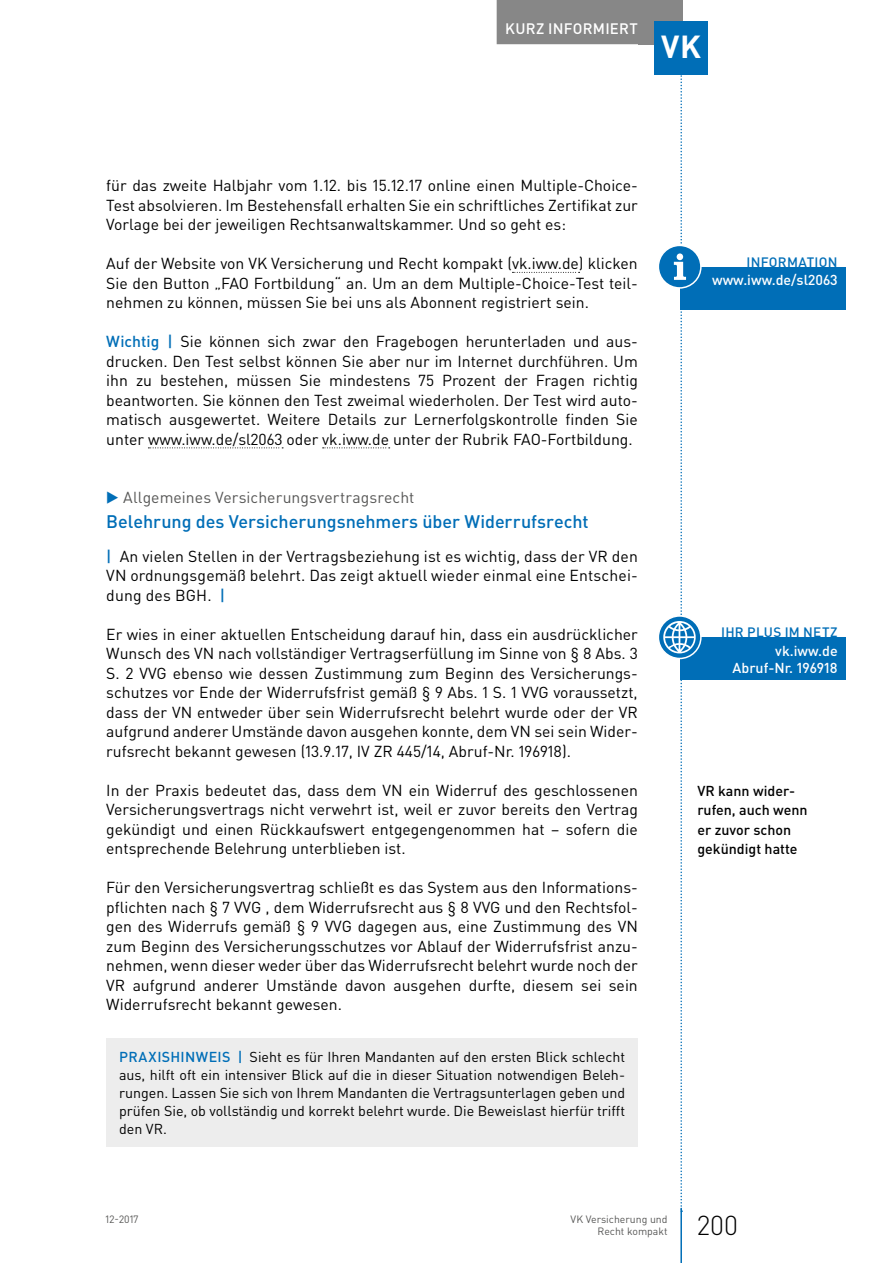
<style>
.page{position:relative;width:893px;height:1263px;background:#fff}
.page>*{position:absolute;margin:0;border:0;box-sizing:border-box;transform-origin:0 0}
.t1{font:700 31.5px "DIN Pro";color:#fff}
.t2{font:300 27px "DIN Pro";color:#000}
.t3{font:500 18px "DIN Pro";letter-spacing:-.005em;color:#006eb7}
.t4{font:15.75px/19.5px "DIN Pro";color:#000;text-align:justify}
.t5{font:15.75px "DIN Pro";letter-spacing:.005em;color:#575756}
.t6{font:500 15px "DIN Pro";letter-spacing:.015em;color:#fff}
.t7{font:14.25px/18px "DIN Pro";color:#000;text-align:justify}
.t8{font:500 14.25px/19.5px "DIN Pro";color:#000}
.t9{font:500 14.25px/17.2px "DIN Pro";color:#fff;text-align:right}
.t10{font:500 13.5px "DIN Pro";letter-spacing:.015em;color:#006eb7}
.t11{font:10.5px/12.8px "DIN Pro";color:#575756;text-align:right}
.s1{font-weight:500;color:#006eb7}
.s2{color:#006eb7}
</style>
<div class="page">
<div style="left:638px;top:0;width:44px;height:44px;background:#878787"></div>
<hr style="left:680px;top:1208px;width:2px;height:55px;background:#006eb7">
<div style="left:497px;top:0;width:149px;height:44px;background:#878787"></div>
<div style="left:655px;top:21px;width:53px;height:53px;background:#006eb7"></div>
<svg style="left:512px;top:272px;width:68px;height:1px"></svg>
<svg style="left:148px;top:447px;width:135px;height:1px"></svg>
<svg style="left:323px;top:447px;width:67px;height:1px"></svg>
<div style="left:680px;top:267px;width:166px;height:43px;background:#006eb7"></div>
<svg style="left:658px;top:245px;width:43px;height:43px"></svg>
<div style="left:658px;top:245px;width:44px;height:44px;border:2px solid #fff;border-radius:50%"></div>
<div style="left:106px;top:1038px;width:532px;height:109px;background:#ededed"></div>
<div style="left:680px;top:637px;width:166px;height:43px;background:#006eb7"></div>
<svg style="left:658px;top:616px;width:43px;height:42px"></svg>
<div style="left:658px;top:615px;width:44px;height:44px;border:2px solid #fff;border-radius:50%"></div>
<svg style="left:663px;top:0;width:33px;height:1212px"></svg>
<p class="t6" style="left:505px;top:18px;width:134px">Kurz informiert</p>
<h1 class="t1" style="left:661px;top:26px;width:42px">VK</h1>
<p class="t4" style="left:106px;top:175px;width:533px">für das zweite Halbjahr vom 1.12. bis 15.12.17 online einen Multiple-Choice-Test absolvieren. Im Bestehensfall erhalten Sie ein schriftliches Zertifikat zur Vorlage bei der jeweiligen Rechtsanwaltskammer. Und so geht es:</p>
<p class="t4" style="left:106px;top:253px;width:533px">Auf der Website von VK Versicherung und Recht kompakt (vk.iww.de) klicken Sie den Button „FAO Fortbildung“ an. Um an dem Multiple-Choice-Test teil&shy;nehmen zu können, müssen Sie bei uns als Abonnent registriert sein.</p>
<p class="t4" style="left:106px;top:331px;width:533px;text-align:left"><span class="s1">Wichtig |</span> Sie können sich zwar den Fragebogen herunterladen und aus&shy;drucken. Den Test selbst können Sie aber nur im Internet durchführen. Um ihn zu bestehen, müssen Sie mindestens 75 Prozent der Fragen richtig beantworten. Sie können den Test zweimal wiederholen. Der Test wird auto&shy;matisch ausgewertet. Weitere Details zur Lernerfolgskontrolle finden Sie unter www.iww.de/sl2063 oder vk.iww.de unter der Rubrik FAO-Fortbildung.</p>
<p class="t5" style="left:106px;top:487px;width:310px"><span class="s2">▶</span> Allgemeines Versicherungsvertragsrecht</p>
<p class="t3" style="left:106px;top:509px;width:484px">Belehrung des Versicherungsnehmers über Widerrufsrecht</p>
<p class="t4" style="left:106px;top:546px;width:533px"><span class="s1">|</span> An vielen Stellen in der Vertragsbeziehung ist es wichtig, dass der VR den VN ordnungsgemäß belehrt. Das zeigt aktuell wieder einmal eine Entschei&shy;dung des BGH. <span class="s1">|</span></p>
<p class="t4" style="left:106px;top:624px;width:533px">Er wies in einer aktuellen Entscheidung darauf hin, dass ein ausdrücklicher Wunsch des VN nach vollständiger Vertragserfüllung im Sinne von § 8 Abs. 3<br>S. 2 VVG ebenso wie dessen Zustimmung zum Beginn des Versicherungs&shy;schutzes vor Ende der Widerrufsfrist gemäß § 9 Abs. 1 S. 1 VVG voraussetzt, dass der VN entweder über sein Widerrufsrecht belehrt wurde oder der VR aufgrund anderer Umstände davon ausgehen konnte, dem VN sei sein Wider&shy;rufsrecht bekannt gewesen (13.9.17, IV ZR 445/14, Abruf-Nr. 196918).</p>
<p class="t4" style="left:106px;top:780px;width:533px">In der Praxis bedeutet das, dass dem VN ein Widerruf des geschlossenen Versicherungsvertrags nicht verwehrt ist, weil er zuvor bereits den Vertrag gekündigt und einen Rückkaufswert entgegengenommen hat – sofern die entsprechende Belehrung unterblieben ist.</p>
<p class="t4" style="left:106px;top:877px;width:533px">Für den Versicherungsvertrag schließt es das System aus den Informations&shy;pflichten nach § 7 VVG , dem Widerrufsrecht aus § 8 VVG und den Rechtsfol&shy;gen des Widerrufs gemäß § 9 VVG dagegen aus, eine Zustimmung des VN zum Beginn des Versicherungsschutzes vor Ablauf der Widerrufsfrist anzu&shy;nehmen, wenn dieser weder über das Widerrufsrecht belehrt wurde noch der VR aufgrund anderer Umstände davon ausgehen durfte, diesem sei sein Widerrufsrecht bekannt gewesen.</p>
<p class="t7" style="left:119px;top:1047px;width:508px"><span class="s1">PRAXISHINWEIS |</span> Sieht es für Ihren Mandanten auf den ersten Blick schlecht aus, hilft oft ein intensiver Blick auf die in dieser Situation notwendigen Beleh&shy;rungen. Lassen Sie sich von Ihrem Mandanten die Vertragsunterlagen geben und prüfen Sie, ob vollständig und korrekt belehrt wurde. Die Beweislast hierfür trifft den VR.</p>
<p class="t10" style="left:746px;top:253px;width:10px">INFORM</p>
<p class="t10" style="left:798px;top:253px;width:17px">ATION</p>
<p class="t9" style="left:712px;top:271px;width:127px">www.iww.de/sl2063</p>
<p class="t10" style="left:721px;top:623px;width:92px">IHR PLUS IM NETZ</p>
<p class="t9" style="left:733px;top:642px;width:107px">vk.iww.de<br>Abruf-N r. 196918</p>
<p class="t8" style="left:697px;top:780px;width:112px">VR kann wider&shy;rufen, auch wenn er zuvor schon gekündigt hatte</p>
<p class="t11" style="left:106px;top:1212px;width:34px">12-2017</p>
<p class="t11" style="left:570px;top:1212px;width:99px">VK Versicherung und<br>Recht kompakt</p>
<h2 class="t2" style="left:697px;top:1207px;width:42px">200</h2>
</div>
